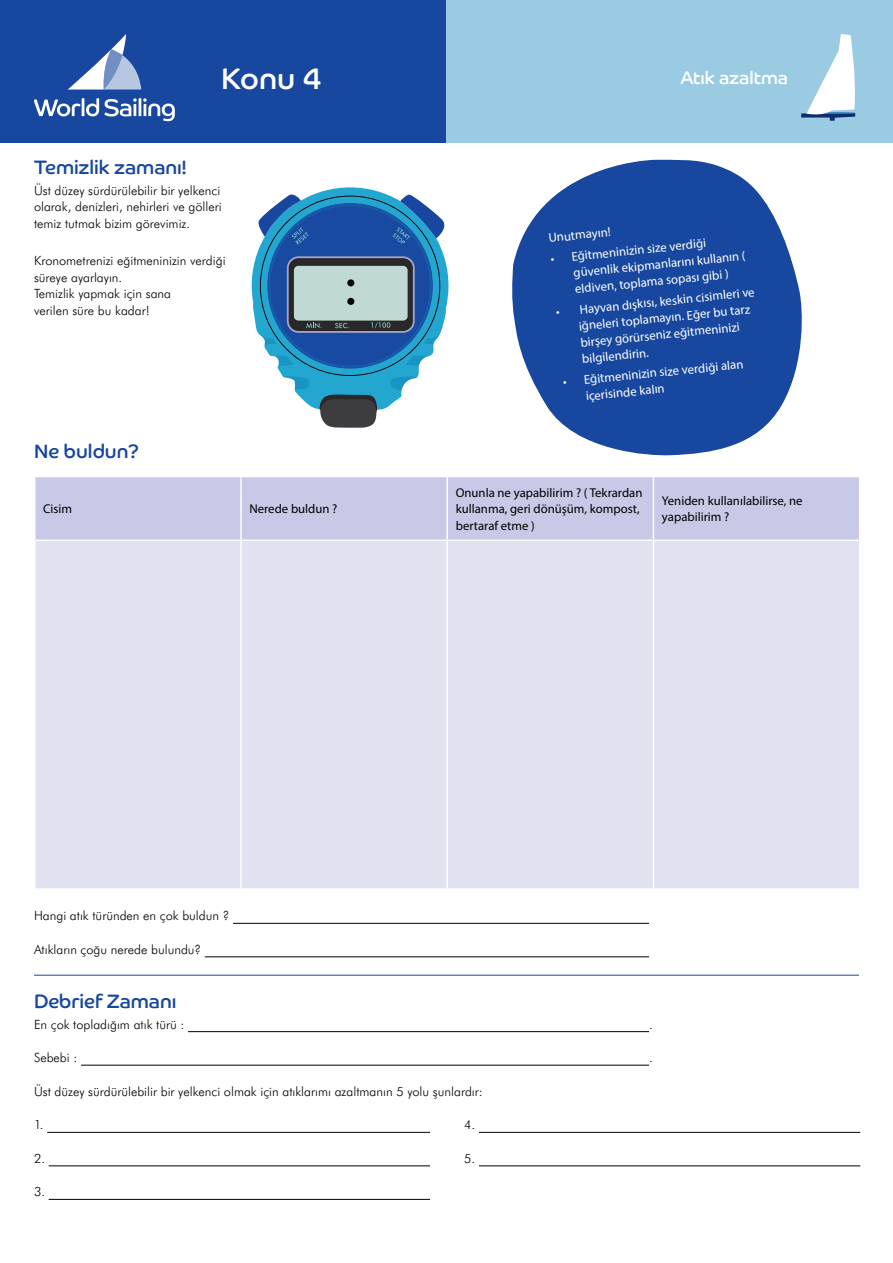
<style>
.page{position:relative;width:893px;height:1263px;background:#fff}
.page>*{position:absolute;margin:0;border:0;box-sizing:border-box;transform-origin:0 0}
.t1{font:30px "Co Headline";color:#fff}
.t2{font:19.5px "Co Headline";color:#17479e}
.t3{font:18px "Co Headline";color:#fff}
.t4{font:300 12.75px/16.5px "Futura BT";color:#000;text-align:justify}
.t5{font:12.75px/16.4px "Myriad Pro";color:#fff}
.t6{font:12.75px/16.5px "Myriad Pro";color:#000}
</style>
<div class="page">
<div style="left:0;top:0;width:893px;height:143px;background:#17479e"></div>
<div style="left:446px;top:0;width:447px;height:143px;background:#9bcae3"></div>
<svg style="left:68px;top:34px;width:73px;height:56px"></svg>
<svg style="left:34px;top:98px;width:141px;height:23px"></svg>
<svg style="left:801px;top:34px;width:54px;height:87px"></svg>
<hr style="left:188px;top:1031px;width:461px;height:1px;background:#000">
<hr style="left:81px;top:1065px;width:568px;height:1px;background:#000">
<hr style="left:34px;top:975px;width:825px;height:1px;background:#17479e">
<div style="left:36px;top:477px;width:823px;height:62px;background:#c7c9e6"></div>
<div style="left:36px;top:541px;width:823px;height:347px;background:#e0e1f1"></div>
<hr style="left:240px;top:477px;width:2px;height:62px;background:#fff">
<hr style="left:446px;top:477px;width:2px;height:62px;background:#fff">
<hr style="left:653px;top:477px;width:1px;height:62px;background:#fff">
<hr style="left:240px;top:541px;width:2px;height:347px;background:#fff">
<hr style="left:446px;top:541px;width:2px;height:347px;background:#fff">
<hr style="left:653px;top:541px;width:1px;height:347px;background:#fff">
<hr style="left:233px;top:923px;width:416px;height:1px;background:#000">
<hr style="left:205px;top:956px;width:444px;height:1px;background:#000">
<hr style="left:47px;top:1132px;width:383px;height:1px;background:#000">
<hr style="left:49px;top:1165px;width:381px;height:1px;background:#000">
<hr style="left:49px;top:1199px;width:381px;height:1px;background:#000">
<hr style="left:479px;top:1132px;width:381px;height:1px;background:#000">
<hr style="left:479px;top:1165px;width:381px;height:1px;background:#000">
<svg style="left:252px;top:187px;width:196px;height:241px"></svg>
<svg style="left:512px;top:159px;width:290px;height:297px;fill:#17479e"></svg>
<h1 class="t1" style="left:221px;top:60px;width:102px">Konu 4</h1>
<h3 class="t3" style="left:680px;top:67px;width:109px">Atık azaltma</h3>
<h2 class="t2" style="left:34px;top:156px;width:154px">Temizlik zamanı!</h2>
<p class="t4" style="left:34px;top:182px;width:189px">Üst düzey sürdürülebilir bir yelkenci olarak, denizleri, nehirleri ve gölleri temiz tutmak bizim görevimiz.</p>
<p class="t4" style="left:34px;top:252px;width:193px;text-align:left">Kronometrenizi eğitmeninizin verdiği süreye ayarlayın.<br>Temizlik yapmak için sana<br>verilen süre bu kadar!</p>
<h2 class="t2" style="left:34px;top:439px;width:106px">Ne buldun?</h2>
<p class="t6" style="left:43px;top:500px;width:31px">Cisim</p>
<p class="t6" style="left:249px;top:500px;width:89px">Nerede buldun ?</p>
<p class="t5" style="left:548px;top:230px;width:64px;rotate:-6deg">Unutmayın!</p>
<p class="t5" style="left:571px;top:248px;width:174px;text-indent:-21px;rotate:-6deg">• Eğitmeninizin size verdiği güvenlik ekipmanlarını kullanın ( eldiven, toplama sopası gibi )</p>
<p class="t5" style="left:576px;top:302px;width:180px;text-indent:-21px;rotate:-6deg">• Hayvan dışkısı, keskin cisimleri ve iğneleri toplamayın. Eğer bu tarz birşey görürseniz eğitmeninizi bilgilendirin.</p>
<p class="t5" style="left:583px;top:372px;width:161px;text-indent:-21px;rotate:-6deg">• Eğitmeninizin size verdiği alan içerisinde kalın</p>
<p class="t6" style="left:456px;top:484px;width:188px">Onunla ne yapabilirim ? ( Tekrardan kullanma, geri dönüşüm, kompost, bertaraf etme )</p>
<p class="t6" style="left:662px;top:492px;width:142px">Yeniden kullanılabilirse, ne yapabilirim ?</p>
<p class="t4" style="left:34px;top:907px;width:197px">Hangi atık türünden en çok buldun ?</p>
<p class="t4" style="left:34px;top:941px;width:169px">Atıkların çoğu nerede bulundu?</p>
<h2 class="t2" style="left:34px;top:989px;width:144px">Debrief Zamanı</h2>
<p class="t4" style="left:34px;top:1016px;width:152px">En çok topladığım atık türü :</p>
<p class="t4" style="left:649px;top:1016px;width:5px">.</p>
<p class="t4" style="left:34px;top:1049px;width:45px">Sebebi :</p>
<p class="t4" style="left:649px;top:1049px;width:5px">.</p>
<p class="t4" style="left:34px;top:1083px;width:450px">Üst düzey sürdürülebilir bir yelkenci olmak için atıklarımı azaltmanın 5 yolu şunlardır:</p>
<p class="t4" style="left:34px;top:1116px;width:11px">1.</p>
<p class="t4" style="left:34px;top:1150px;width:13px">2.</p>
<p class="t4" style="left:34px;top:1183px;width:13px">3.</p>
<p class="t4" style="left:464px;top:1116px;width:13px">4.</p>
<p class="t4" style="left:464px;top:1150px;width:13px">5.</p>
</div>
